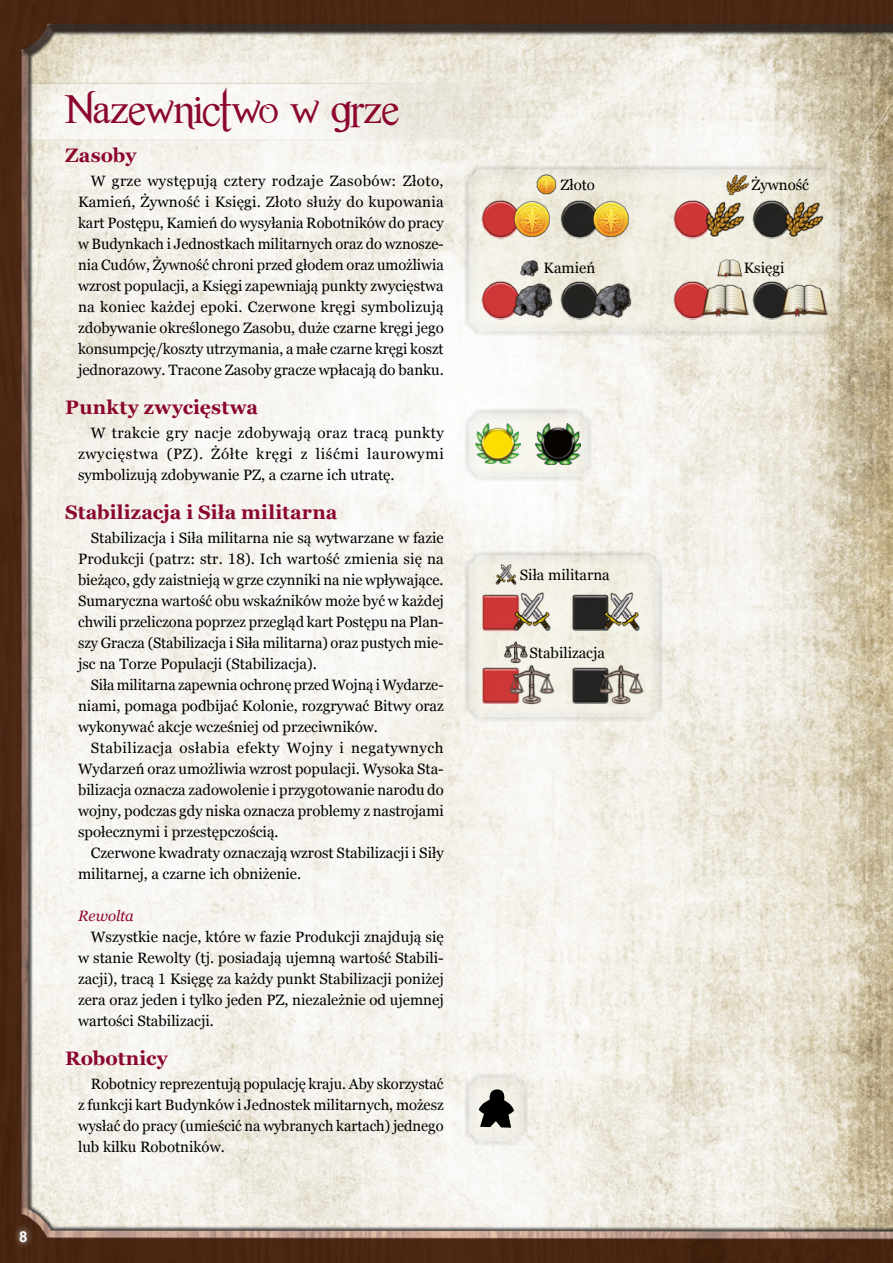
<style>
.page{position:relative;width:893px;height:1263px;background:#fff}
.page>*{position:absolute;margin:0;border:0;box-sizing:border-box;transform-origin:0 0}
.t1{font:42px "Romance Fatal Serif Std";letter-spacing:-.015em;color:#8c072f}
.t2{font:700 19.5px "Georgia";letter-spacing:.01em;color:#8c072f}
.t3{font:15px/21px "Georgia";color:#000;text-align:justify}
.t4{font:italic 15px "Georgia";letter-spacing:-.005em;color:#8c072f}
.t5{font:700 15px "Arial";color:#fff}
</style>
<div class="page">
<img style="left:0;top:0;width:893px;height:1263px">
<div style="left:451px;top:155px;width:405px;height:182px;background:#000;opacity:.75"></div>
<div style="left:458px;top:159px;width:391px;height:178px;background:#000;opacity:.75"></div>
<div style="left:451px;top:540px;width:226px;height:183px;background:#000;opacity:.75"></div>
<div style="left:458px;top:545px;width:211px;height:178px;background:#000;opacity:.75"></div>
<div style="left:451px;top:398px;width:155px;height:85px;background:#faf9f7"></div>
<div style="left:458px;top:403px;width:140px;height:80px;background:#000;opacity:.75"></div>
<div style="left:451px;top:1063px;width:91px;height:85px;background:#000;opacity:.75"></div>
<div style="left:458px;top:1067px;width:76px;height:81px;background:#000;opacity:.75"></div>
<img style="left:515px;top:255px;width:29px;height:22px">
<img style="left:715px;top:255px;width:29px;height:22px">
<img style="left:491px;top:562px;width:29px;height:25px">
<img style="left:501px;top:640px;width:28px;height:23px">
<img style="left:479px;top:196px;width:157px;height:44px">
<img style="left:671px;top:277px;width:157px;height:43px">
<img style="left:671px;top:196px;width:157px;height:44px">
<img style="left:479px;top:590px;width:78px;height:44px">
<img style="left:479px;top:277px;width:157px;height:43px">
<img style="left:479px;top:663px;width:78px;height:43px">
<img style="left:568px;top:590px;width:79px;height:44px">
<img style="left:568px;top:663px;width:79px;height:43px">
<img style="left:532px;top:173px;width:28px;height:24px">
<img style="left:723px;top:173px;width:28px;height:24px">
<img style="left:475px;top:423px;width:45px;height:41px">
<img style="left:535px;top:423px;width:45px;height:41px">
<svg style="left:462px;top:1071px;width:68px;height:77px;background:#c7c5c0"></svg>
<div style="left:12px;top:1223px;width:22px;height:26px;background:#fff;opacity:.75"></div>
<p class="t5" style="left:19px;top:1226px;width:10px">8</p>
<h1 class="t1" style="left:65px;top:85px;width:335px">Nazewnictwo w grze</h1>
<h2 class="t2" style="left:65px;top:143px;width:73px">Zasoby</h2>
<p class="t3" style="left:78px;top:170px;width:367px;text-indent:13px">W grze występują cztery rodzaje Zasobów: Złoto, Kamień, Żywność i Księgi. Złoto służy do kupowania kart Postępu, Kamień do wysyłania Robotników do pracy w Budynkach i Jednostkach militarnych oraz do wznosze&shy;nia Cudów, Żywność chroni przed głodem oraz umożliwia wzrost populacji, a Księgi zapewniają punkty zwycięstwa na koniec każdej epoki. Czerwone kręgi symbolizują zdobywanie określonego Zasobu, duże czarne kręgi jego konsumpcję/koszty utrzymania, a małe czarne kręgi koszt jednorazowy. Tracone Zasoby gracze wpłacają do banku.</p>
<h2 class="t2" style="left:65px;top:395px;width:194px">Punkty zwycięstwa</h2>
<p class="t3" style="left:78px;top:422px;width:367px;text-indent:13px">W trakcie gry nacje zdobywają oraz tracą punkty zwycięstwa (PZ). Żółte kręgi z liśćmi laurowymi symbolizują zdobywanie PZ, a czarne ich utratę.</p>
<h2 class="t2" style="left:65px;top:500px;width:274px">Stabilizacja i Siła militarna</h2>
<p class="t3" style="left:78px;top:527px;width:367px;text-indent:13px">Stabilizacja i Siła militarna nie są wytwarzane w fazie Produkcji (patrz: str. 18). Ich wartość zmienia się na bieżąco, gdy zaistnieją w grze czynniki na nie wpływające.<br>Sumaryczna wartość obu wskaźników może być w każdej chwili przeliczona poprzez przegląd kart Postępu na Plan&shy;szy Gracza (Stabilizacja i Siła militarna) oraz pustych mie&shy;jsc na Torze Populacji (Stabilizacja).</p>
<p class="t3" style="left:78px;top:674px;width:367px;text-indent:13px">Siła militarna zapewnia ochronę przed Wojną i Wydarze&shy;niami, pomaga podbijać Kolonie, rozgrywać Bitwy oraz wykonywać akcje wcześniej od przeciwników.</p>
<p class="t3" style="left:78px;top:737px;width:367px;text-indent:13px">Stabilizacja osłabia efekty Wojny i negatywnych Wydarzeń oraz umożliwia wzrost populacji. Wysoka Sta&shy;bilizacja oznacza zadowolenie i przygotowanie narodu do wojny, podczas gdy niska oznacza problemy z nastrojami społecznymi i przestępczością.</p>
<p class="t3" style="left:78px;top:842px;width:367px;text-indent:13px">Czerwone kwadraty oznaczają wzrost Stabilizacji i Siły militarnej, a czarne ich obniżenie.</p>
<p class="t4" style="left:78px;top:906px;width:57px">Rewolta</p>
<p class="t3" style="left:78px;top:926px;width:367px;text-indent:13px">Wszystkie nacje, które w fazie Produkcji znajdują się w stanie Rewolty (tj. posiadają ujemną wartość Stabili&shy;zacji), tracą 1 Księgę za każdy punkt Stabilizacji poniżej zera oraz jeden i tylko jeden PZ, niezależnie od ujemnej wartości Stabilizacji.</p>
<h2 class="t2" style="left:65px;top:1046px;width:104px">Robotnicy</h2>
<p class="t3" style="left:78px;top:1073px;width:367px;text-indent:13px">Robotnicy reprezentują populację kraju. Aby skorzystać z funkcji kart Budynków i Jednostek militarnych, możesz wysłać do pracy (umieścić na wybranych kartach) jednego lub kilku Robotników.</p>
<p class="t3" style="left:560px;top:175px;width:36px">Złoto</p>
<p class="t3" style="left:751px;top:175px;width:59px">Żywność</p>
<p class="t3" style="left:544px;top:257px;width:53px">Kamień</p>
<p class="t3" style="left:744px;top:257px;width:42px">Księgi</p>
<p class="t3" style="left:520px;top:565px;width:91px">Siła militarna</p>
<p class="t3" style="left:529px;top:642px;width:77px">Stabilizacja</p>
</div>
